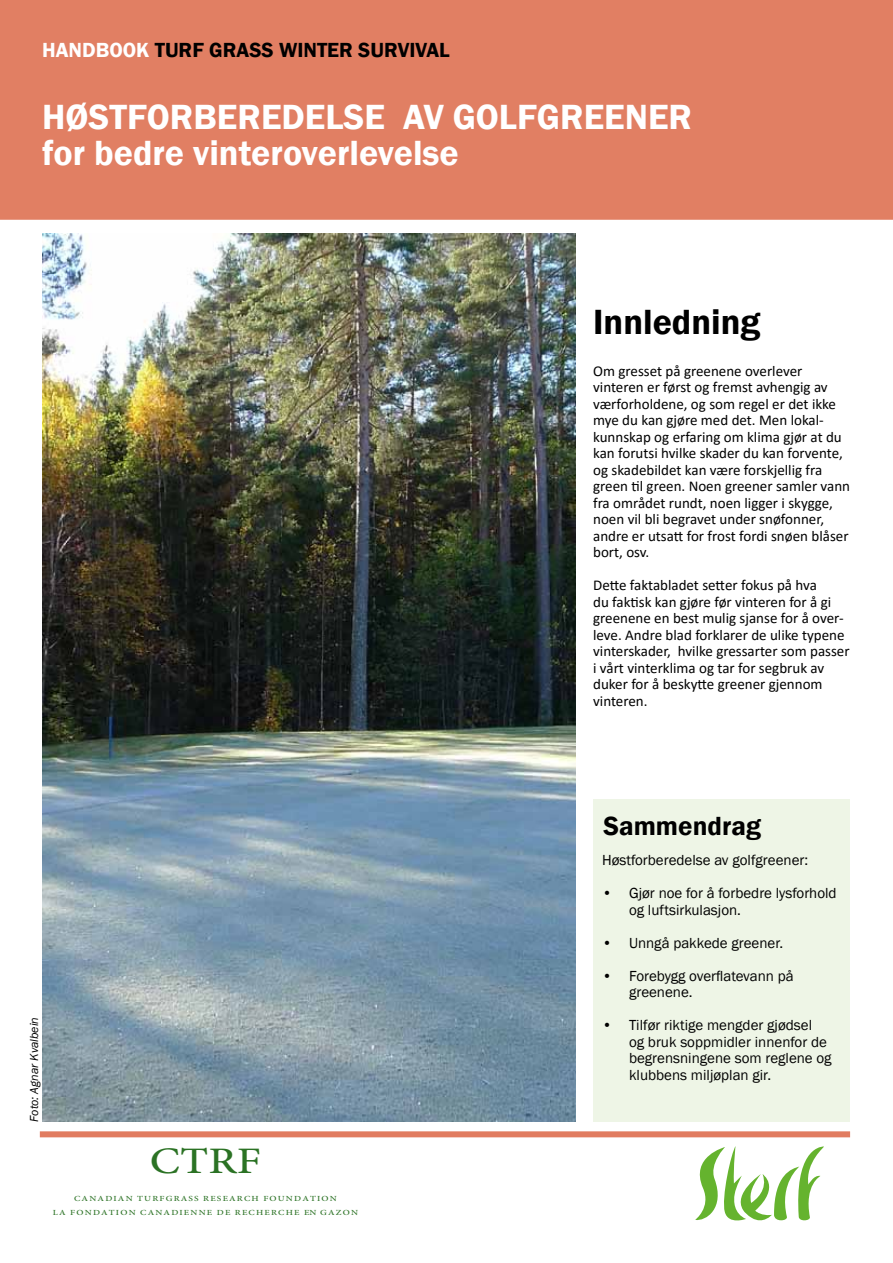
<style>
.page{position:relative;width:893px;height:1263px;background:#fff}
.page>*{position:absolute;margin:0;border:0;box-sizing:border-box;transform-origin:0 0}
.t1{font:500 37.5px "Minion Pro";color:#2b7224;scale:1.21 1}
.t2{font:600 36px/36px "Franklin Gothic";color:#fff}
.t3{font:600 36px "Franklin Gothic";color:#000}
.t4{font:600 27px "Franklin Gothic";color:#000}
.t5{font:600 21px "Franklin Gothic";color:#000}
.t6{font:15px/16.5px "Calibri";color:#000}
.t7{font:15px/16.5px "Franklin Gothic";color:#000}
.t8{font:italic 12px "Franklin Gothic";color:#000}
.t9{font:500 7.8px/14.1px "Minion Pro";color:#2b7224;text-align:center;scale:1.21 1}
.s1{color:#fff}
</style>
<div class="page">
<div style="left:593px;top:799px;width:257px;height:322px;background:#eef5e6"></div>
<img style="left:42px;top:233px;width:533px;height:888px">
<div style="left:0;top:0;width:893px;height:220px;background:#e17f63"></div>
<svg style="left:695px;top:1146px;width:129px;height:74px"></svg>
<div style="left:40px;top:1131px;width:810px;height:6px;background:#e17c60"></div>
<h3 class="t5" style="left:42px;top:37px;width:409px"><span class="s1">HANDBOOK</span> TURF GRASS WINTER SURVIVAL</h3>
<h2 class="t2" style="left:42px;top:100px;width:652px">HØSTFORBEREDELSE AV GOLFGREENER<br>FOR BEDRE VINTEROVERLEVELSE</h2>
<h2 class="t3" style="left:593px;top:299px;width:169px">INNLEDNING</h2>
<p class="t6" style="left:593px;top:362px;width:258px">Om gresset på greenene overlever vinteren er først og fremst avhengig av værforholdene, og som regel er det ikke mye du kan gjøre med det. Men lokal&shy;kunnskap og erfaring om klima gjør at du kan forutsi hvilke skader du kan forvente, og skadebildet kan være forskjellig fra green til green. Noen greener samler vann fra området rundt, noen ligger i skygge, noen vil bli begravet under snøfonner, andre er utsatt for frost fordi snøen blåser bort, osv.</p>
<p class="t6" style="left:593px;top:577px;width:258px">Dette faktabladet setter fokus på hva<br>du faktisk kan gjøre før vinteren for å gi greenene en best mulig sjanse for å over&shy;leve. Andre blad forklarer de ulike typene vinterskader, hvilke gressarter som passer i vårt vinterklima og tar for segbruk av duker for å beskytte greener gjennom vinteren.</p>
<p class="t8" style="left:26px;top:1121px;width:106px;rotate:-90deg">Foto: Agnar Kvalbein</p>
<h1 class="t1" style="left:150px;top:1136px;width:93px">CTRF</h1>
<p class="t9" style="left:53px;top:1192px;width:254px">C A N A D I A N T U R F G R A S S R E S E A R C H F O U N D A T I O N<br>L A F O N D A T I O N C A N A D I E N N E D E R E C H E R C H E EN G A Z O N</p>
<h3 class="t4" style="left:603px;top:810px;width:159px">SAMMENDRAG</h3>
<p class="t7" style="left:602px;top:852px;width:208px">Høstforberedelse av golfgreener:</p>
<p class="t7" style="left:629px;top:885px;width:209px;text-indent:-27px">• Gjør noe for å forbedre lysforhold og luftsirkulasjon.</p>
<p class="t7" style="left:602px;top:935px;width:183px">• Unngå pakkede greener.</p>
<p class="t7" style="left:629px;top:968px;width:166px;text-indent:-27px">• Forebygg overflatevann på greenene.</p>
<p class="t7" style="left:629px;top:1017px;width:204px;text-indent:-27px">• Tilfør riktige mengder gjødsel<br>og bruk soppmidler innenfor de begrensningene som reglene og klubbens miljøplan gir.</p>
</div>
